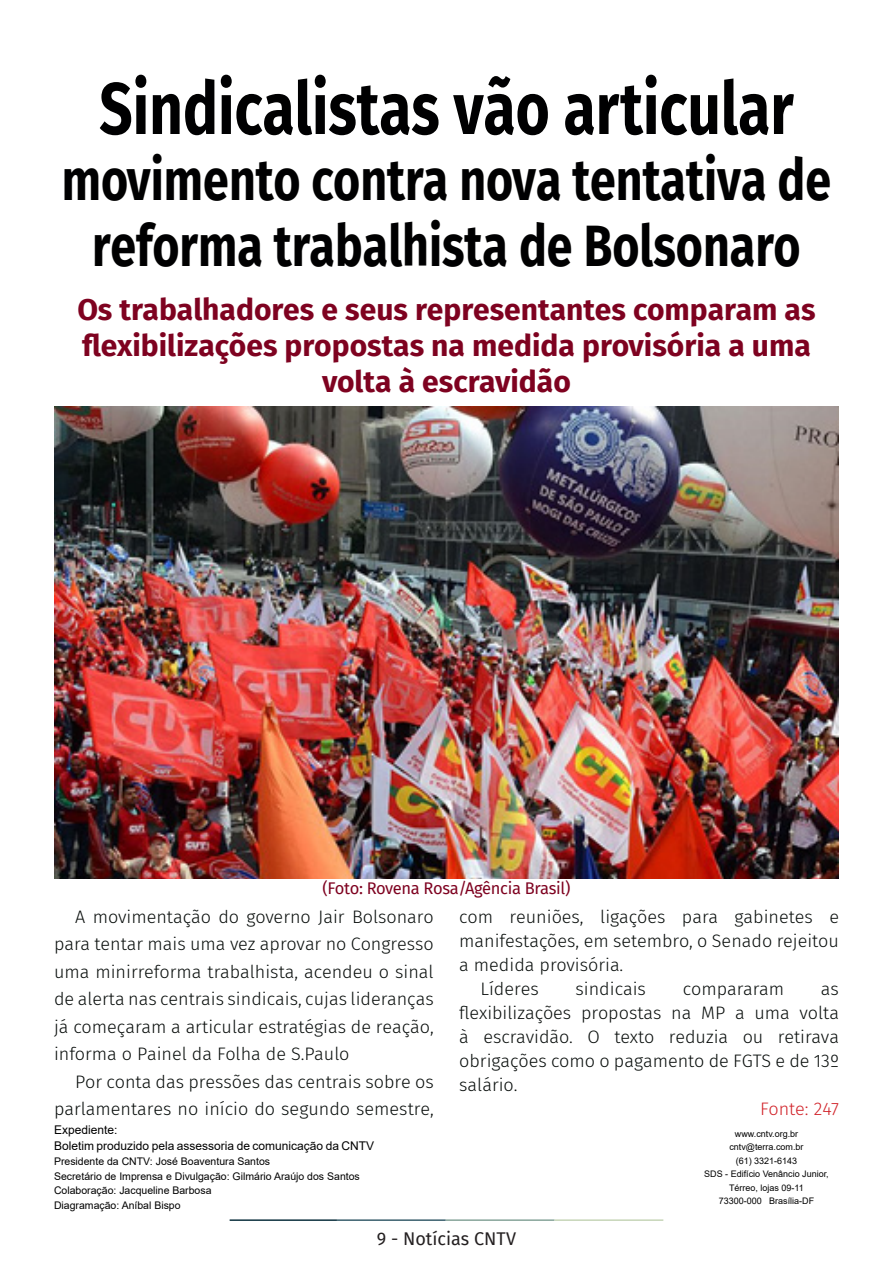
<style>
.page{position:relative;width:893px;height:1263px;background:#fff}
.page>*{position:absolute;margin:0;border:0;box-sizing:border-box;transform-origin:0 0}
.t1{font:700 73.2px "Fira Sans";color:#000001;scale:.8 1}
.t2{font:700 58.2px/66px "Fira Sans";color:#000001;text-align:center;scale:.8 1}
.t3{font:700 30px/36px "Fira Sans";color:#7e0220;text-align:center}
.t4{font:300 18px/27.5px "Fira Sans";color:#080d0b;text-align:justify}
.t5{font:18px "Fira Sans";color:#231f20}
.t6{font:300 18px "Fira Sans";letter-spacing:-.005em;color:#d1232a}
.t7{font:16.5px "Fira Sans";letter-spacing:-.02em;color:#7e0220}
.t8{font:12px "Arial";color:#000}
.t9{font:10.5px "Arial";color:#000}
.t10{font:9px/13.5px "Arial";color:#000;text-align:center}
</style>
<div class="page">
<hr style="left:230px;top:1219px;width:107px;height:2px;background:#0e323f">
<hr style="left:337px;top:1219px;width:109px;height:2px;background:#3a5f6d">
<hr style="left:446px;top:1219px;width:109px;height:2px;background:#87a59a">
<hr style="left:555px;top:1219px;width:108px;height:2px;background:#c6d5b7">
<img style="left:55px;top:407px;width:784px;height:471px">
<p class="t1" style="left:99px;top:47px;width:870px">Sindicalistas vão articular</p>
<p class="t2" style="left:62px;top:143px;width:963px">movimento contra nova tentativa de reforma trabalhista de Bolsonaro</p>
<p class="t3" style="left:77px;top:290px;width:740px">Os trabalhadores e seus representantes comparam as flexibilizações propostas na medida provisória a uma volta à escravidão</p>
<p class="t7" style="left:322px;top:875px;width:249px">(Foto: Rovena Rosa/Agência Brasil)</p>
<p class="t4" style="left:54px;top:903px;width:381px;text-indent:21px">A movimentação do governo Jair Bolsonaro para tentar mais uma vez aprovar no Congresso uma minirreforma trabalhista, acendeu o sinal de alerta nas centrais sindicais, cujas lideranças já começaram a articular estratégias de reação, informa o Painel da Folha de S.Paulo</p>
<p class="t4" style="left:54px;top:1067px;width:381px;text-align:right">Por conta das pressões das centrais sobre os parlamentares no início do segundo semestre,</p>
<p class="t8" style="left:54px;top:1121px;width:65px">Expediente:</p>
<p class="t8" style="left:54px;top:1138px;width:322px">Boletim produzido pela assessoria de comunicação da CNTV</p>
<p class="t9" style="left:54px;top:1154px;width:218px">Presidente da CNTV: José Boaventura Santos</p>
<p class="t9" style="left:54px;top:1169px;width:307px">Secretário de Imprensa e Divulgação: Gilmário Araújo dos Santos</p>
<p class="t9" style="left:54px;top:1183px;width:159px">Colaboração: Jacqueline Barbosa</p>
<p class="t9" style="left:54px;top:1198px;width:128px">Diagramação: Aníbal Bispo</p>
<p class="t4" style="left:459px;top:904px;width:381px;line-height:24px">com reuniões, ligações para gabinetes e manifestações, em setembro, o Senado rejeitou a medida provisória.</p>
<p class="t4" style="left:480px;top:975px;width:60px">Líderes</p>
<p class="t4" style="left:576px;top:975px;width:72px">sindicais</p>
<p class="t4" style="left:683px;top:975px;width:103px">compararam</p>
<p class="t4" style="left:459px;top:976px;width:381px;line-height:24px;text-indent:362px">as flexibilizações propostas na MP a uma volta à escravidão. O texto reduzia ou retirava obrigações como o pagamento de FGTS e de 13º salário.</p>
<p class="t6" style="left:760px;top:1096px;width:80px">Fonte: 247</p>
<p class="t10" style="left:735px;top:1127px;width:65px">www.cntv.org.br</p>
<p class="t10" style="left:729px;top:1140px;width:76px">cntv@terra.com.br</p>
<p class="t10" style="left:736px;top:1154px;width:63px">(61) 3321-6143</p>
<p class="t10" style="left:704px;top:1167px;width:126px">SDS - Edifício Venâncio Junior,<br>Térreo, lojas 09-11</p>
<p class="t10" style="left:719px;top:1194px;width:97px">73300-000 Brasília-DF</p>
<p class="t5" style="left:377px;top:1225px;width:141px">9 - Notícias CNTV</p>
</div>
